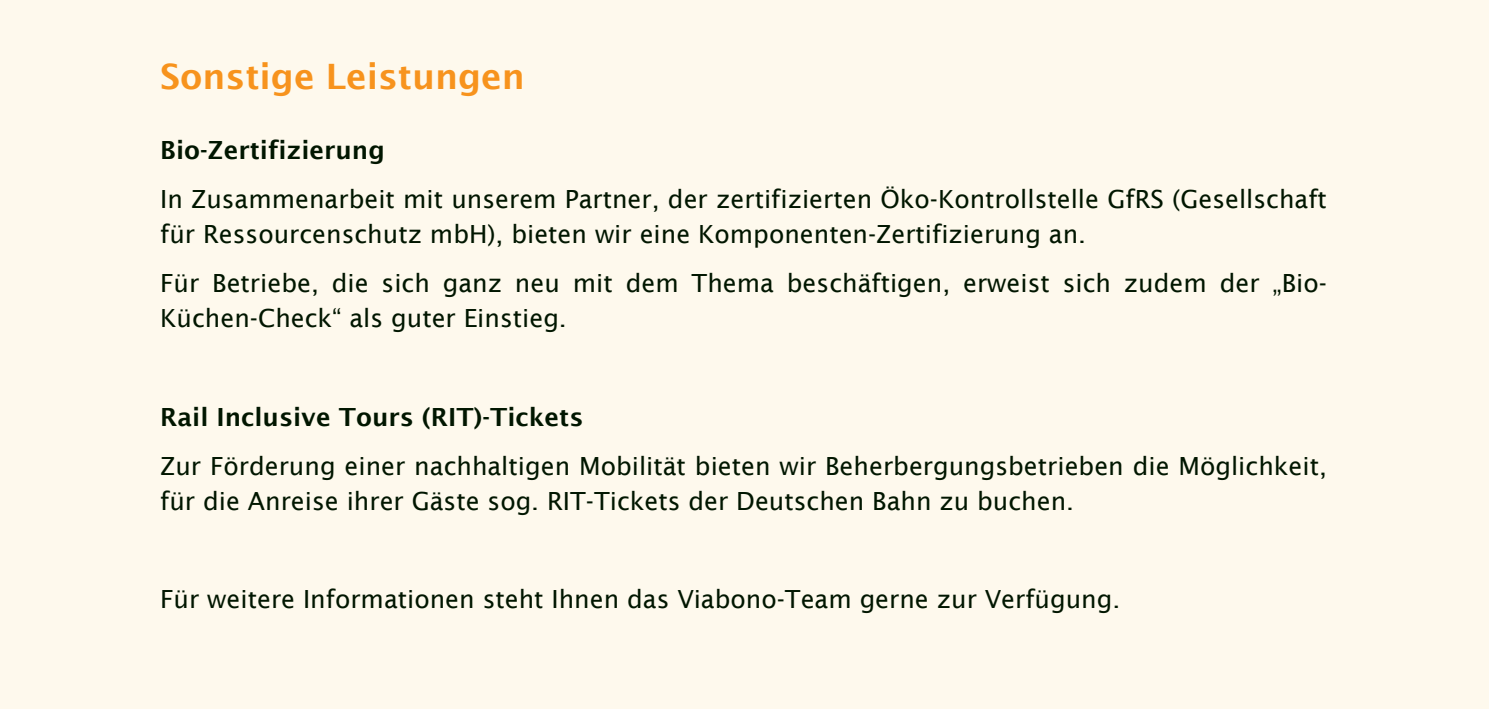
<style>
.page{position:relative;width:1489px;height:709px;background:#fff}
.page>*{position:absolute;margin:0;border:0;box-sizing:border-box;transform-origin:0 0}
.t1{font:600 35px "Lucida Sans";color:#f7931d}
.t2{font:25px/35px "Lucida Sans";color:#011600}
.t3{font:600 25px "Lucida Sans";color:#011600}
</style>
<div class="page">
<div style="left:0;top:0;width:1488px;height:709px;background:#fef9ed"></div>
<h1 class="t1" style="left:160px;top:56px;width:366px">Sonstige Leistungen</h1>
<p class="t3" style="left:160px;top:135px;width:226px">Bio-Zertifizierung</p>
<p class="t2" style="left:160px;top:181px;width:1168px">In Zusammenarbeit mit unserem Partner, der zertifizierten Öko-Kontrollstelle GfRS (Gesellschaft für Ressourcenschutz mbH), bieten wir eine Komponenten-Zertifizierung an.</p>
<p class="t2" style="left:160px;top:266px;width:1168px">Für Betriebe, die sich ganz neu mit dem Thema beschäftigen, erweist sich zudem der „Bio-<br>Küchen-Check“ als guter Einstieg.</p>
<p class="t3" style="left:160px;top:402px;width:425px">Rail Inclusive Tours (RIT)-Tickets</p>
<p class="t2" style="left:160px;top:448px;width:1168px">Zur Förderung einer nachhaltigen Mobilität bieten wir Beherbergungsbetrieben die Möglichkeit, für die Anreise ihrer Gäste sog. RIT-Tickets der Deutschen Bahn zu buchen.</p>
<p class="t2" style="left:160px;top:581px;width:961px">Für weitere Informationen steht Ihnen das Viabono-Team gerne zur Verfügung.</p>
</div>
